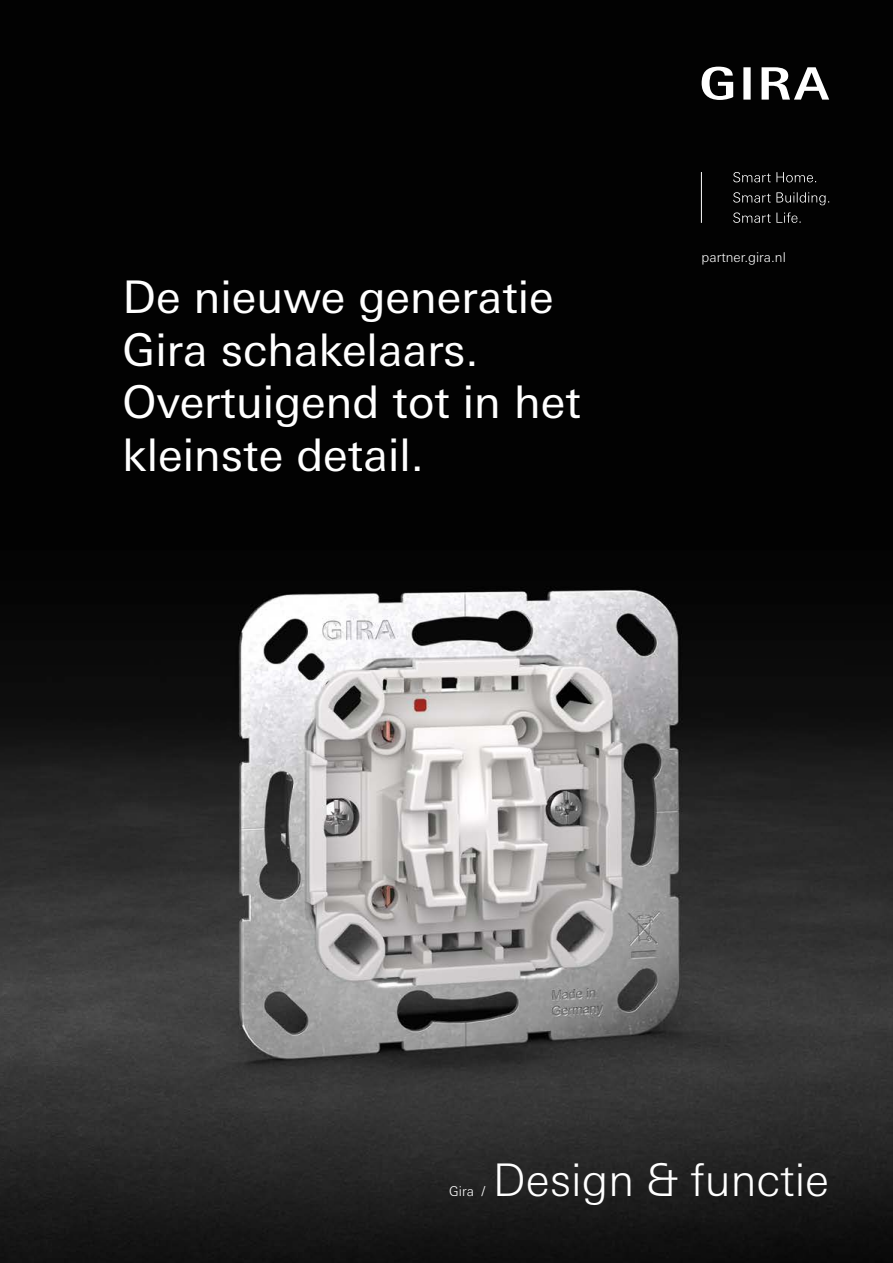
<style>
.page{position:relative;width:893px;height:1263px;background:#fff}
.page>*{position:absolute;margin:0;border:0;box-sizing:border-box;transform-origin:0 0}
.t1{font:45px/52.5px "Univers Next W1 G";color:#fff}
.t2{font:300 45px "Univers Next W1 G";color:#fff}
.t3{font:300 13.5px "Univers Next W1 G";color:#fff}
</style>
<div class="page">
<img style="left:0;top:0;width:893px;height:1263px">
<svg style="left:702px;top:67px;width:127px;height:33px"></svg>
<svg style="left:733px;top:212px;width:68px;height:11px"></svg>
<svg style="left:733px;top:192px;width:96px;height:13px"></svg>
<svg style="left:733px;top:172px;width:83px;height:10px"></svg>
<hr style="left:701px;top:172px;width:1px;height:51px;background:#fff">
<p class="t1" style="left:123px;top:271px;width:460px">De nieuwe generatie<br>Gira schakelaars.<br>Overtuigend tot in het kleinste detail.</p>
<p class="t3" style="left:702px;top:249px;width:86px">partner.gira.nl</p>
<p class="t3" style="left:449px;top:1184px;width:38px">Gira /</p>
<p class="t2" style="left:493px;top:1154px;width:338px">Design &amp; functie</p>
</div>
